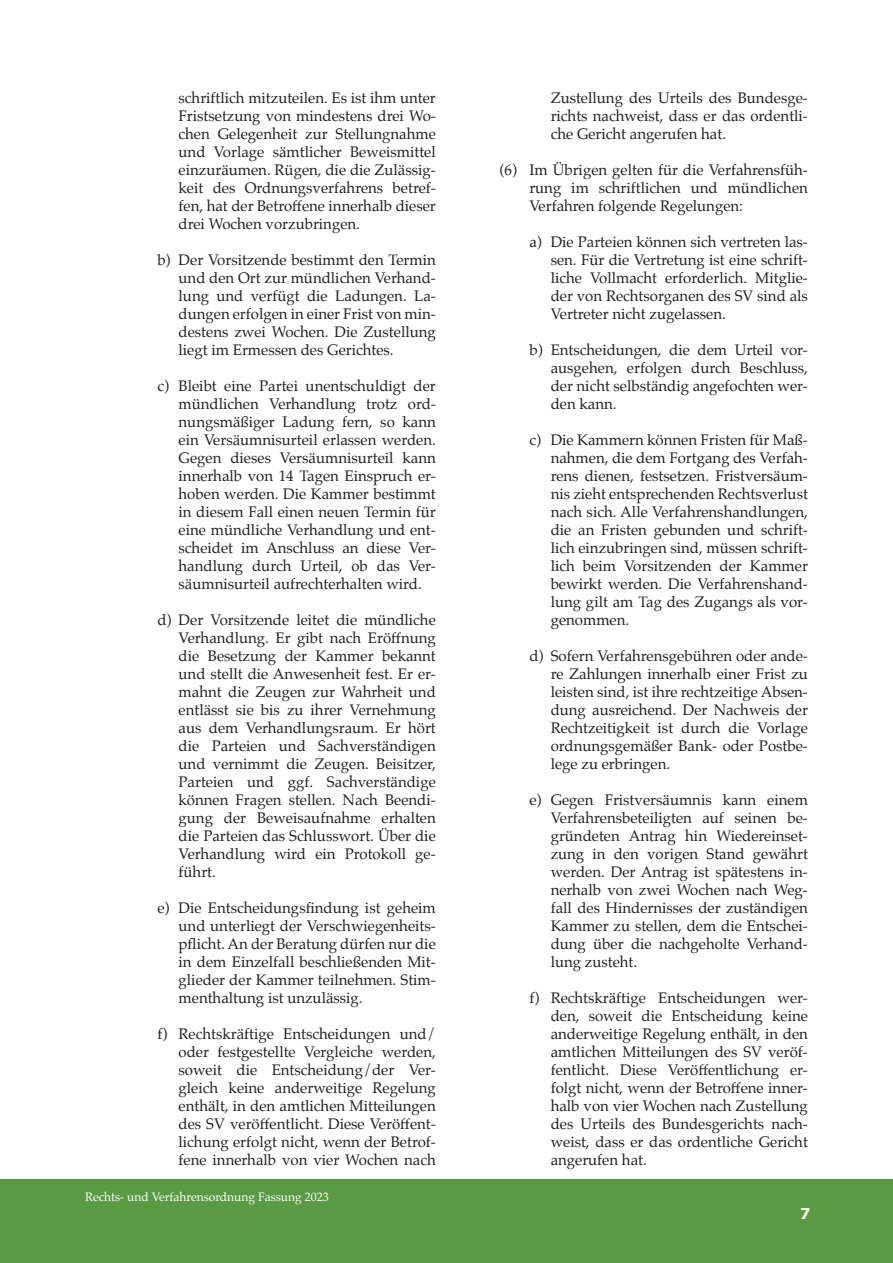
<style>
.page{position:relative;width:893px;height:1263px;background:#fff}
.page>*{position:absolute;margin:0;border:0;box-sizing:border-box;transform-origin:0 0}
.t1{font:15px/18px "Palatino";color:#231f20;text-align:justify}
.t2{font:700 15px "Tahoma";color:#fff}
.t3{font:12px "Palatino";color:#fff}
</style>
<div class="page">
<div style="left:0;top:1180px;width:893px;height:83px;background:#5a9a43"></div>
<p class="t1" style="left:179px;top:89px;width:259px">schriftlich mitzuteilen. Es ist ihm unter Fristsetzung von mindestens drei Wo&shy;chen Gelegenheit zur Stellungnahme und Vorlage sämtlicher Beweismittel einzuräumen. Rügen, die die Zulässig&shy;keit des Ordnungsverfahrens betref&shy;fen, hat der Betroffene innerhalb dieser drei Wochen vorzubringen.</p>
<p class="t1" style="left:179px;top:251px;width:259px;text-indent:-21px">b) Der Vorsitzende bestimmt den Termin und den Ort zur mündlichen Verhand&shy;lung und verfügt die Ladungen. La&shy;dungen erfolgen in einer Frist von min&shy;destens zwei Wochen. Die Zustellung liegt im Ermessen des Gerichtes.</p>
<p class="t1" style="left:179px;top:377px;width:259px;text-indent:-21px">c) Bleibt eine Partei unentschuldigt der mündlichen Verhandlung trotz ord&shy;nungsmäßiger Ladung fern, so kann ein Versäumnisurteil erlassen werden.<br>Gegen dieses Versäumnisurteil kann innerhalb von 14 Tagen Einspruch er&shy;hoben werden. Die Kammer bestimmt in diesem Fall einen neuen Termin für eine mündliche Verhandlung und ent&shy;scheidet im Anschluss an diese Ver&shy;handlung durch Urteil, ob das Ver&shy;säumnisurteil aufrechterhalten wird.</p>
<p class="t1" style="left:179px;top:611px;width:259px;text-indent:-21px">d) Der Vorsitzende leitet die mündliche Verhandlung. Er gibt nach Eröffnung die Besetzung der Kammer bekannt und stellt die Anwesenheit fest. Er er&shy;mahnt die Zeugen zur Wahrheit und entlässt sie bis zu ihrer Vernehmung aus dem Verhandlungsraum. Er hört die Parteien und Sachverständigen und vernimmt die Zeugen. Beisitzer, Parteien und ggf. Sachverständige können Fragen stellen. Nach Beendi&shy;gung der Beweisaufnahme erhalten die Parteien das Schlusswort. Über die Verhandlung wird ein Protokoll ge&shy;führt.</p>
<p class="t1" style="left:179px;top:899px;width:259px;text-indent:-21px">e) Die Entscheidungsfindung ist geheim und unterliegt der Verschwiegenheits&shy;pflicht. An der Beratung dürfen nur die in dem Einzelfall beschließenden Mit&shy;glieder der Kammer teilnehmen. Stim&shy;menthaltung ist unzulässig.</p>
<p class="t1" style="left:179px;top:1025px;width:259px;text-indent:-21px">f) Rechtskräftige Entscheidungen und/ oder festgestellte Vergleiche werden, soweit die Entscheidung/der Ver&shy;gleich keine anderweitige Regelung enthält, in den amtlichen Mitteilungen des SV veröffentlicht. Diese Veröffent&shy;lichung erfolgt nicht, wenn der Betrof&shy;fene innerhalb von vier Wochen nach</p>
<p class="t3" style="left:85px;top:1187px;width:245px">Rechts- und Verfahrensordnung Fassung 2023</p>
<p class="t1" style="left:551px;top:89px;width:259px">Zustellung des Urteils des Bundesge&shy;richts nachweist, dass er das ordentli&shy;che Gericht angerufen hat.</p>
<p class="t1" style="left:529px;top:161px;width:280px;text-indent:-30px">(6) Im Übrigen gelten für die Verfahrensfüh&shy;rung im schriftlichen und mündlichen Verfahren folgende Regelungen:</p>
<p class="t1" style="left:551px;top:233px;width:259px;text-indent:-21px">a) Die Parteien können sich vertreten las&shy;sen. Für die Vertretung ist eine schrift&shy;liche Vollmacht erforderlich. Mitglie&shy;der von Rechtsorganen des SV sind als Vertreter nicht zugelassen.</p>
<p class="t1" style="left:551px;top:341px;width:259px;text-indent:-21px">b) Entscheidungen, die dem Urteil vor&shy;ausgehen, erfolgen durch Beschluss, der nicht selbständig angefochten wer&shy;den kann.</p>
<p class="t1" style="left:551px;top:431px;width:259px;text-indent:-21px">c) Die Kammern können Fristen für Maß&shy;nahmen, die dem Fortgang des Verfah&shy;rens dienen, festsetzen. Fristversäum&shy;nis zieht entsprechenden Rechtsverlust nach sich. Alle Verfahrenshandlungen, die an Fristen gebunden und schrift&shy;lich einzubringen sind, müssen schrift&shy;lich beim Vorsitzenden der Kammer bewirkt werden. Die Verfahrenshand&shy;lung gilt am Tag des Zugangs als vor&shy;genommen.</p>
<p class="t1" style="left:551px;top:647px;width:259px;text-indent:-21px">d) Sofern Verfahrensgebühren oder ande&shy;re Zahlungen innerhalb einer Frist zu leisten sind, ist ihre rechtzeitige Absen&shy;dung ausreichend. Der Nachweis der Rechtzeitigkeit ist durch die Vorlage ordnungsgemäßer Bank- oder Postbe&shy;lege zu erbringen.</p>
<p class="t1" style="left:551px;top:791px;width:259px;text-indent:-21px">e) Gegen Fristversäumnis kann einem Verfahrensbeteiligten auf seinen be&shy;gründeten Antrag hin Wiedereinset&shy;zung in den vorigen Stand gewährt werden. Der Antrag ist spätestens in&shy;nerhalb von zwei Wochen nach Weg&shy;fall des Hindernisses der zuständigen Kammer zu stellen, dem die Entschei&shy;dung über die nachgeholte Verhand&shy;lung zusteht.</p>
<p class="t1" style="left:551px;top:989px;width:259px;text-indent:-21px">f) Rechtskräftige Entscheidungen wer&shy;den, soweit die Entscheidung keine anderweitige Regelung enthält, in den amtlichen Mitteilungen des SV veröf&shy;fentlicht. Diese Veröffentlichung er&shy;folgt nicht, wenn der Betroffene inner&shy;halb von vier Wochen nach Zustellung des Urteils des Bundesgerichts nach&shy;weist, dass er das ordentliche Gericht angerufen hat.</p>
<p class="t2" style="left:800px;top:1203px;width:11px">7</p>
</div>
